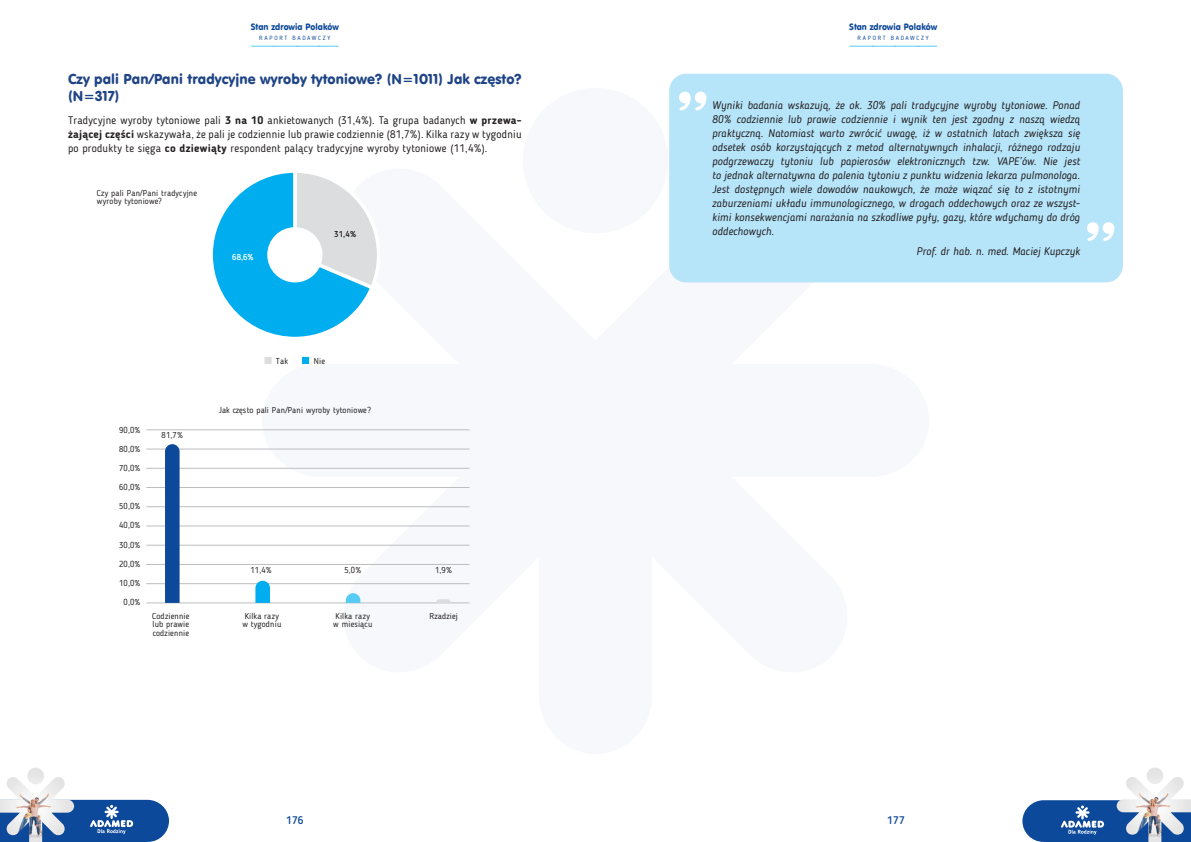
<style>
.page{position:relative;width:1191px;height:842px;background:#fff}
.page>*{position:absolute;margin:0;border:0;box-sizing:border-box;transform-origin:0 0}
.t1{font:14px/16.8px "VAG Rounded EU";letter-spacing:.01em;color:#1f4486}
.t2{font:italic 11px/14px "Blogger Sans";letter-spacing:.01em;color:#231f20;text-align:justify}
.t3{font:11px/14px "Blogger Sans";letter-spacing:.02em;color:#231f20;text-align:justify}
.t4{font:500 11px "Blogger Sans";letter-spacing:.02em;color:#0d499a}
.t5{font:9px "VAG Rounded EU";color:#0d499a;scale:.95 1}
.t6{font:8.5px/8.1px "Blogger Sans";letter-spacing:.02em;color:#231f20}
.t7{font:500 8.5px "Blogger Sans";color:#231f20}
.t8{font:500 8.5px "Blogger Sans";color:#fff}
.t9{font:6px "Blogger Sans";letter-spacing:.28em;color:#0d499a}
.s1{font-weight:700}
</style>
<div class="page">
<svg style="left:262px;top:269px;width:667px;height:335px;fill:#f6f8fc"></svg>
<img style="left:0;top:768px;width:74px;height:32px">
<svg style="left:0;top:800px;width:169px;height:42px;background:#567cb2"></svg>
<img style="left:1122px;top:767px;width:69px;height:33px">
<svg style="left:1022px;top:800px;width:169px;height:42px;background:#577db2"></svg>
<svg style="left:212px;top:172px;width:170px;height:170px"></svg>
<svg style="left:264px;top:357px;width:8px;height:7px"></svg>
<svg style="left:302px;top:357px;width:7px;height:7px"></svg>
<hr style="left:146px;top:603px;width:323px;height:1px;background:#bcbdc0">
<hr style="left:146px;top:583px;width:323px;height:1px;background:#bcbdc0">
<hr style="left:146px;top:564px;width:323px;height:1px;background:#bcbdc0">
<hr style="left:146px;top:545px;width:323px;height:1px;background:#bcbdc0">
<hr style="left:146px;top:526px;width:323px;height:1px;background:#bcbdc0">
<hr style="left:146px;top:507px;width:323px;height:1px;background:#bcbdc0">
<hr style="left:146px;top:487px;width:323px;height:1px;background:#bcbdc0">
<hr style="left:146px;top:468px;width:323px;height:1px;background:#bcbdc0">
<hr style="left:146px;top:449px;width:323px;height:1px;background:#bcbdc0">
<hr style="left:146px;top:430px;width:323px;height:1px;background:#bcbdc0">
<svg style="left:165px;top:444px;width:15px;height:159px;background:#16509d"></svg>
<svg style="left:346px;top:593px;width:14px;height:10px"></svg>
<svg style="left:436px;top:599px;width:15px;height:4px"></svg>
<svg style="left:255px;top:581px;width:15px;height:22px"></svg>
<div style="left:669px;top:74px;width:454px;height:208px;background:#b6e4f9;border-radius:17px"></div>
<svg style="left:679px;top:92px;width:27px;height:19px"></svg>
<svg style="left:1087px;top:222px;width:27px;height:19px"></svg>
<svg style="left:251px;top:46px;width:87px;height:1px"></svg>
<svg style="left:849px;top:46px;width:87px;height:1px"></svg>
<p class="t5" style="left:251px;top:22px;width:94px">Stan zdrowia Polaków</p>
<p class="t9" style="left:259px;top:35px;width:73px">RAPORT BADAWCZY</p>
<p class="t1" style="left:68px;top:72px;width:455px">Czy pali Pan/Pani tradycyjne wyroby tytoniowe? (N=1011) Jak często? (N=317)</p>
<p class="t3" style="left:68px;top:113px;width:455px">Tradycyjne wyroby tytoniowe pali <span class="s1">3 na 10</span> ankietowanych (31,4%). Ta grupa badanych <span class="s1">w przewa‑ żającej części</span> wskazywała, że pali je codziennie lub prawie codziennie (81,7%). Kilka razy w tygodniu po produkty te sięga <span class="s1">co dziewiąty</span> respondent palący tradycyjne wyroby tytoniowe (11,4%).</p>
<p class="t6" style="left:97px;top:189px;width:102px">Czy pali Pan/Pani tradycyjne wyroby tytoniowe?</p>
<p class="t7" style="left:334px;top:228px;width:24px">31,4%</p>
<p class="t8" style="left:232px;top:252px;width:23px">68,6%</p>
<p class="t6" style="left:276px;top:357px;width:14px">Tak</p>
<p class="t6" style="left:314px;top:357px;width:13px">Nie</p>
<p class="t6" style="left:119px;top:425px;width:23px">90,0%</p>
<p class="t6" style="left:119px;top:445px;width:23px">80,0%</p>
<p class="t6" style="left:119px;top:464px;width:23px">70,0%</p>
<p class="t6" style="left:119px;top:483px;width:23px">60,0%</p>
<p class="t6" style="left:119px;top:502px;width:23px">50,0%</p>
<p class="t6" style="left:119px;top:521px;width:23px">40,0%</p>
<p class="t6" style="left:119px;top:540px;width:23px">30,0%</p>
<p class="t6" style="left:119px;top:560px;width:23px">20,0%</p>
<p class="t6" style="left:119px;top:579px;width:23px">10,0%</p>
<p class="t6" style="left:124px;top:598px;width:18px">0,0%</p>
<p class="t6" style="left:162px;top:431px;width:23px">81,7%</p>
<p class="t6" style="left:219px;top:406px;width:154px">Jak często pali Pan/Pani wyroby tytoniowe?</p>
<p class="t6" style="left:250px;top:566px;width:23px">11,4%</p>
<p class="t6" style="left:344px;top:566px;width:18px">5,0%</p>
<p class="t6" style="left:435px;top:566px;width:18px">1,9%</p>
<p class="t6" style="left:152px;top:612px;width:39px;text-align:justify">Codziennie lub prawie codziennie</p>
<p class="t6" style="left:242px;top:612px;width:40px">Kilka razy w tygodniu</p>
<p class="t6" style="left:333px;top:612px;width:41px">Kilka razy w miesiącu</p>
<p class="t6" style="left:429px;top:612px;width:30px">Rzadziej</p>
<p class="t5" style="left:849px;top:22px;width:94px">Stan zdrowia Polaków</p>
<p class="t9" style="left:857px;top:35px;width:73px">RAPORT BADAWCZY</p>
<p class="t2" style="left:712px;top:99px;width:369px">Wyniki badania wskazują, że ok. 30% pali tradycyjne wyroby tytoniowe. Ponad 80% codziennie lub prawie codziennie i wynik ten jest zgodny z naszą wiedzą praktyczną. Natomiast warto zwrócić uwagę, iż w ostatnich latach zwiększa się odsetek osób korzystających z metod alternatywnych inhalacji, różnego rodzaju podgrzewaczy tytoniu lub papierosów elektronicznych tzw. VAPE’ów. Nie jest to jednak alternatywna do palenia tytoniu z punktu widzenia lekarza pulmonologa.<br>Jest dostępnych wiele dowodów naukowych, że może wiązać się to z istotnymi zaburzeniami układu immunologicznego, w drogach oddechowych oraz ze wszyst&shy;kimi konsekwencjami narażania na szkodliwe pyły, gazy, które wdychamy do dróg oddechowych.</p>
<p class="t2" style="left:916px;top:244px;width:165px">Prof. dr hab. n. med. Maciej Kupczyk</p>
<p class="t4" style="left:286px;top:813px;width:19px">176</p>
<p class="t4" style="left:887px;top:813px;width:19px">177</p>
</div>
